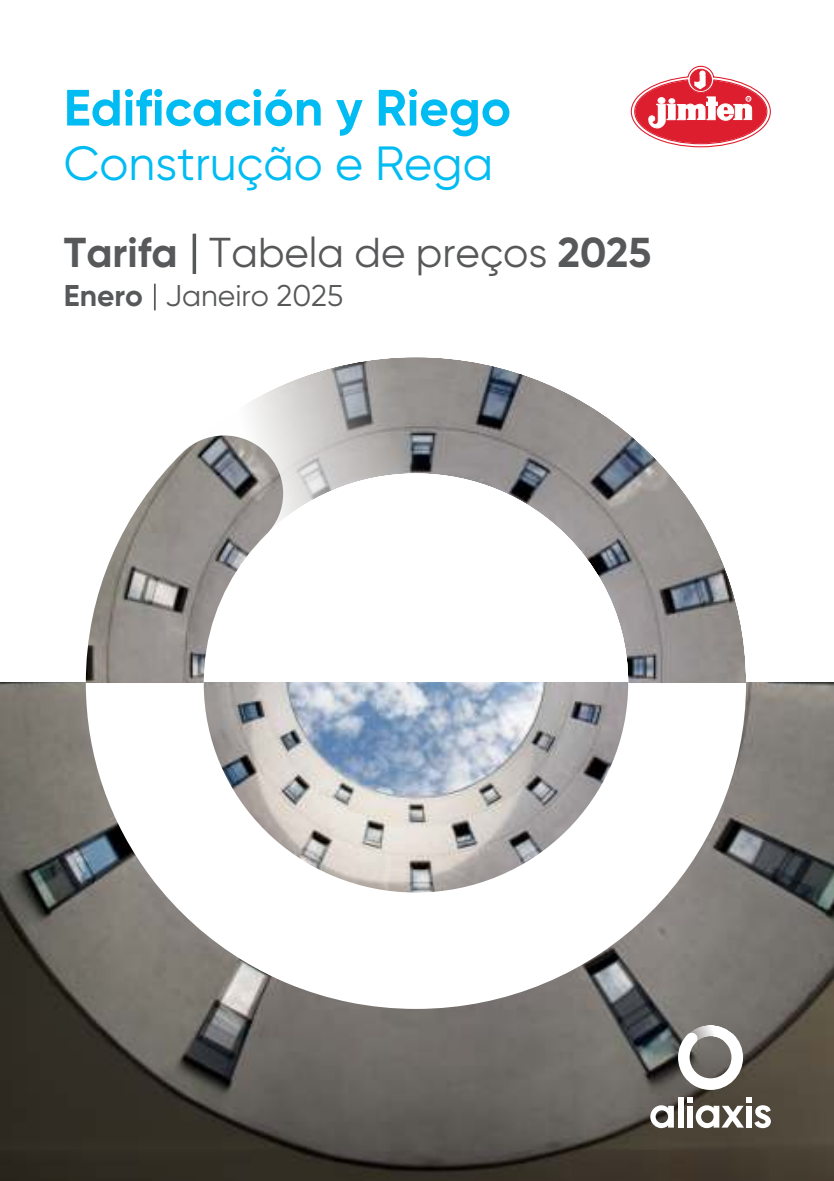
<style>
.page{position:relative;width:834px;height:1181px;background:#fff}
.page>*{position:absolute;margin:0;border:0;box-sizing:border-box;transform-origin:0 0}
.t1{font:700 50.93px "Gilroy";color:#00bcf2}
.t2{font:47.95px "Gilroy";color:#00bcf2}
.t3{font:41.82px "Gilroy";color:#57585a}
.t4{font:29.93px "Gilroy";color:#57585a}
.s1{font-weight:700}
</style>
<div class="page">
<svg style="left:192px;top:234px;width:4px;height:40px"></svg>
<hr style="left:154px;top:284px;width:2px;height:26px;background:#57585a">
<img style="left:0;top:682px;width:833px;height:499px">
<svg style="left:86px;top:683px;width:660px;height:326px"></svg>
<img style="left:249px;top:357px;width:497px;height:326px">
<img style="left:86px;top:435px;width:197px;height:248px">
<svg style="left:630px;top:65px;width:141px;height:83px"></svg>
<div style="left:677px;top:1097px;width:6px;height:30px;background:#fff"></div>
<svg style="left:650px;top:1105px;width:23px;height:23px"></svg>
<svg style="left:687px;top:1097px;width:83px;height:31px"></svg>
<img style="left:687px;top:1025px;width:46px;height:7px">
<svg style="left:678px;top:1032px;width:65px;height:58px"></svg>
<p class="t1" style="left:64px;top:79px;width:448px">Edificación y Riego</p>
<p class="t2" style="left:64px;top:136px;width:431px">Construção e Rega</p>
<p class="t3" style="left:64px;top:229px;width:589px"><span class="s1">Tarifa</span> Tabela de preços <span class="s1">2025</span></p>
<p class="t4" style="left:64px;top:279px;width:281px"><span class="s1">Enero</span> Janeiro 2025</p>
</div>
